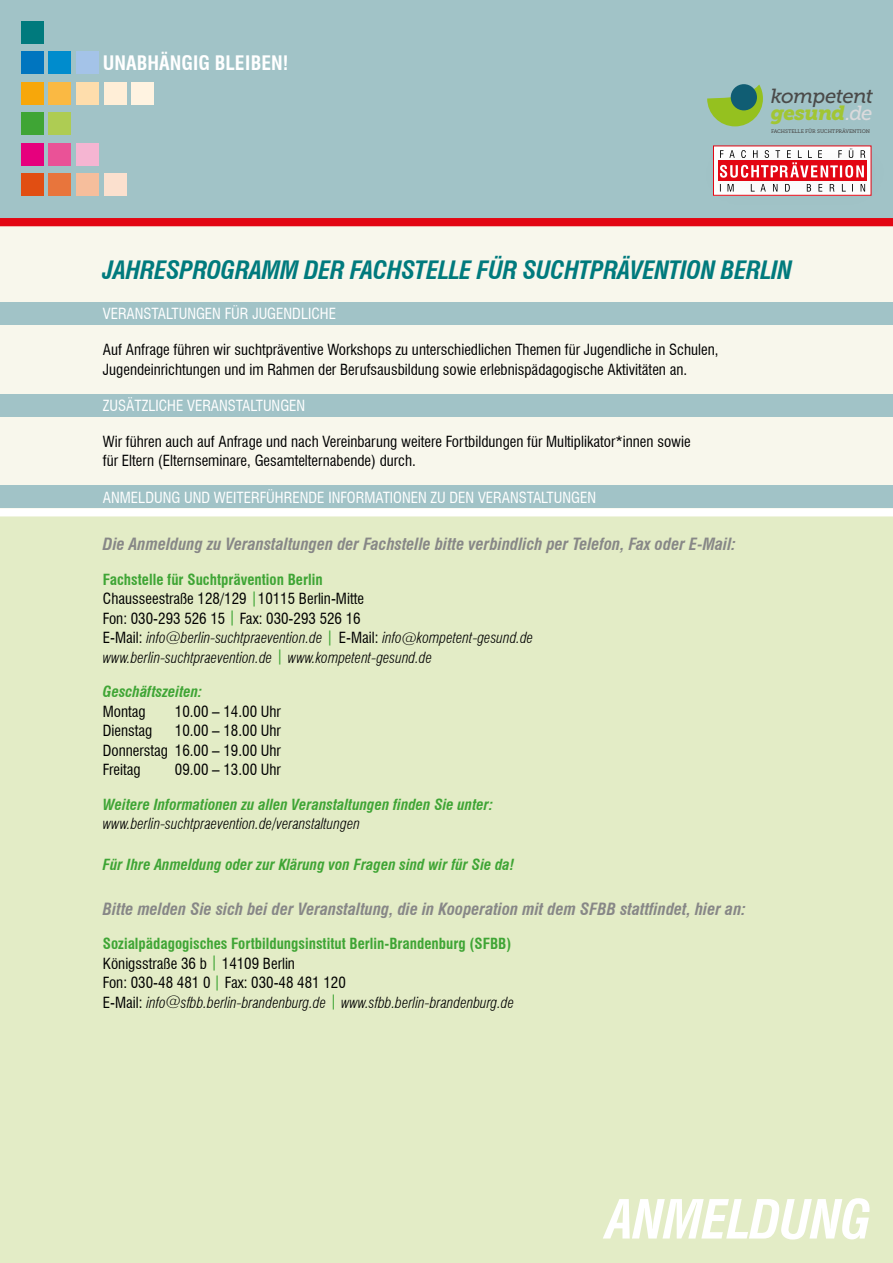
<style>
.page{position:relative;width:893px;height:1263px;background:#f8f7ec}
.page>*{position:absolute;margin:0;border:0;box-sizing:border-box;transform-origin:0 0}
.t1{font:italic 700 condensed 52.5px "Swiss 721 BT";letter-spacing:-.02em;color:#fff}
.t2{font:italic 700 condensed 24.75px "Swiss 721 BT";letter-spacing:-.02em;color:#007a7d}
.t3{font:italic 20.4px "Museo Slab 500";letter-spacing:-.04em;color:#4a4a49}
.t4{font:italic 20.4px "Museo Slab 900";letter-spacing:-.03em;color:#a1c634}
.t5{font:700 condensed 19.5px "Swiss 721 BT";color:#fff}
.t6{font:italic 700 condensed 16.5px "Swiss 721 BT";color:#878787}
.t7{font:condensed 15px/19.5px "Swiss 721 BT";color:#000}
.t8{font:italic 300 condensed 15px/19.5px "Swiss 721 BT";color:#000}
.t9{font:700 condensed 15px/19.5px "Swiss 721 BT";color:#3fa535}
.t10{font:italic 700 condensed 15px "Swiss 721 BT";color:#3fa535}
.t11{font:condensed 15px "Swiss 721 BT";color:#fff}
.t12{font:5.1px "Museo Slab 500";letter-spacing:-.02em;color:#4a4a49}
.s1{font-family:"Museo Slab 500";color:#dadadc}
.s2{font-weight:700;font-style:normal;color:#3fa535}
.s3{font-weight:400;font-style:normal}
.s4{font-weight:400;font-style:normal;color:#3fa535}
.s5{font-weight:400;color:#000}
.s6{font-weight:400}
.s7{font-weight:300;font-style:italic;color:#000}
</style>
<div class="page">
<div style="left:0;top:0;width:893px;height:222px;background:#a1c3c7"></div>
<div style="left:0;top:218px;width:893px;height:8px;background:#e30613"></div>
<div style="left:21px;top:21px;width:22px;height:22px;background:#007a7d"></div>
<div style="left:21px;top:52px;width:22px;height:22px;background:#0075bf"></div>
<div style="left:49px;top:52px;width:22px;height:22px;background:#008ccd"></div>
<div style="left:76px;top:52px;width:23px;height:22px;background:#a4c3e8"></div>
<div style="left:21px;top:82px;width:22px;height:22px;background:#f7a70a"></div>
<div style="left:49px;top:82px;width:22px;height:22px;background:#fab943"></div>
<div style="left:104px;top:82px;width:22px;height:22px;background:#ffeed7"></div>
<div style="left:76px;top:82px;width:23px;height:22px;background:#feddac"></div>
<div style="left:132px;top:82px;width:22px;height:22px;background:#fff3e1"></div>
<div style="left:21px;top:113px;width:22px;height:22px;background:#3fa535"></div>
<div style="left:49px;top:113px;width:22px;height:22px;background:#aecc53"></div>
<div style="left:21px;top:143px;width:22px;height:22px;background:#e6007d"></div>
<div style="left:49px;top:143px;width:22px;height:22px;background:#ea5297"></div>
<div style="left:76px;top:143px;width:23px;height:22px;background:#f5b5d2"></div>
<div style="left:21px;top:173px;width:22px;height:22px;background:#e14e12"></div>
<div style="left:49px;top:173px;width:22px;height:22px;background:#e8753c"></div>
<div style="left:76px;top:173px;width:23px;height:22px;background:#f6be9c"></div>
<div style="left:104px;top:173px;width:22px;height:22px;background:#fbe0ce"></div>
<div style="left:685px;top:117px;width:208px;height:113px;background:#000;opacity:.05"></div>
<div style="left:713px;top:146px;width:158px;height:50px;border:1px solid #e30613"></div>
<svg style="left:720px;top:149px;width:145px;height:29px;background:#e8888e"></svg>
<svg style="left:720px;top:184px;width:145px;height:8px"></svg>
<svg style="left:707px;top:85px;width:56px;height:41px"></svg>
<div style="left:731px;top:84px;width:26px;height:26px;background:#105d73;border-radius:50%"></div>
<div style="left:0;top:302px;width:893px;height:22px;background:#a1c3c7"></div>
<div style="left:0;top:394px;width:893px;height:22px;background:#a1c3c7"></div>
<div style="left:0;top:493px;width:893px;height:770px;background:#e3ecc6"></div>
<div style="left:0;top:508px;width:893px;height:8px;background:#fff"></div>
<div style="left:0;top:486px;width:893px;height:22px;background:#a1c3c7"></div>
<h3 class="t5" style="left:103px;top:51px;width:187px">UNABHÄNGIG BLEIBEN!</h3>
<h3 class="t3" style="left:771px;top:84px;width:104px">kompetent</h3>
<h3 class="t4" style="left:771px;top:101px;width:103px">gesund<span class="s1">.de</span></h3>
<p class="t12" style="left:771px;top:129px;width:100px">FACHSTELLE FÜR SUCHTPRÄVENTION</p>
<h2 class="t2" style="left:103px;top:255px;width:691px">JAHRESPROGRAMM DER FACHSTELLE FÜR SUCHTPRÄVENTION BERLIN</h2>
<p class="t11" style="left:103px;top:305px;width:235px">VERANSTALTUNGEN FÜR JUGENDLICHE</p>
<p class="t7" style="left:103px;top:340px;width:617px">Auf Anfrage führen wir suchtpräventive Workshops zu unterschiedlichen Themen für Jugendliche in Schulen,<br>Jugendeinrichtungen und im Rahmen der Berufsausbildung sowie erlebnispädagogische Aktivitäten an.</p>
<p class="t11" style="left:103px;top:397px;width:204px">ZUSÄTZLICHE VERANSTALTUNGEN</p>
<p class="t7" style="left:103px;top:431px;width:589px">Wir führen auch auf Anfrage und nach Vereinbarung weitere Fortbildungen für Multiplikator*innen sowie für Eltern (Elternseminare, Gesamtelternabende) durch.</p>
<p class="t11" style="left:103px;top:488px;width:495px">ANMELDUNG UND WEITERFÜHRENDE INFORMATIONEN ZU DEN VERANSTALTUNGEN</p>
<p class="t6" style="left:103px;top:534px;width:635px">Die Anmeldung zu Veranstaltungen der Fachstelle bitte verbindlich per Telefon, Fax oder E-Mail:</p>
<p class="t8" style="left:103px;top:569px;width:432px"><span class="s2">Fachstelle für Suchtprävention Berlin<br></span><span class="s3">Chausseestraße 128/129</span> <span class="s4">|</span><span class="s3">10115 Berlin-Mitte<br>Fon: 030-293 526 15</span> <span class="s4">|</span> <span class="s3">Fax: 030-293 526 16<br>E-Mail:</span> info@berlin-suchtpraevention.de <span class="s4">|</span> <span class="s3">E-Mail:</span> info@kompetent-gesund.de www.berlin-suchtpraevention.de <span class="s4">|</span> www.kompetent-gesund.de</p>
<p class="t10" style="left:103px;top:683px;width:101px">Geschäftszeiten:</p>
<p class="t7" style="left:103px;top:701px;width:44px">Montag</p>
<p class="t7" style="left:175px;top:701px;width:108px">10.00 – 14.00 Uhr</p>
<p class="t7" style="left:103px;top:721px;width:51px">Dienstag</p>
<p class="t7" style="left:103px;top:721px;width:180px;text-align:justify;text-indent:72px">10.00 – 18.00 Uhr Donnerstag 16.00 – 19.00 Uhr Freitag</p>
<p class="t7" style="left:175px;top:760px;width:108px">09.00 – 13.00 Uhr</p>
<p class="t10" style="left:103px;top:795px;width:392px">Weitere Informationen zu allen Veranstaltungen finden Sie unter:</p>
<p class="t8" style="left:103px;top:814px;width:259px">www.berlin-suchtpraevention.de/veranstaltungen</p>
<p class="t10" style="left:103px;top:855px;width:413px">Für Ihre Anmeldung oder zur Klärung von Fragen sind wir für Sie da!</p>
<p class="t6" style="left:103px;top:899px;width:645px">Bitte melden Sie sich bei der Veranstaltung, die in Kooperation mit dem SFBB stattfindet, hier an:</p>
<p class="t9" style="left:103px;top:934px;width:413px">Sozialpädagogisches Fortbildungsinstitut Berlin-Brandenburg (SFBB)<br><span class="s5">Königsstraße 36 b</span> <span class="s6">|</span> <span class="s5">14109 Berlin<br>Fon: 030-48 481 0</span> <span class="s6">|</span> <span class="s5">Fax: 030-48 481 120<br>E-Mail:</span> <span class="s7">info@sfbb.berlin-brandenburg.de</span> <span class="s6">|</span> <span class="s7">www.sfbb.berlin-brandenburg.de</span></p>
<h1 class="t1" style="left:606px;top:1188px;width:267px">ANMELDUNG</h1>
</div>
